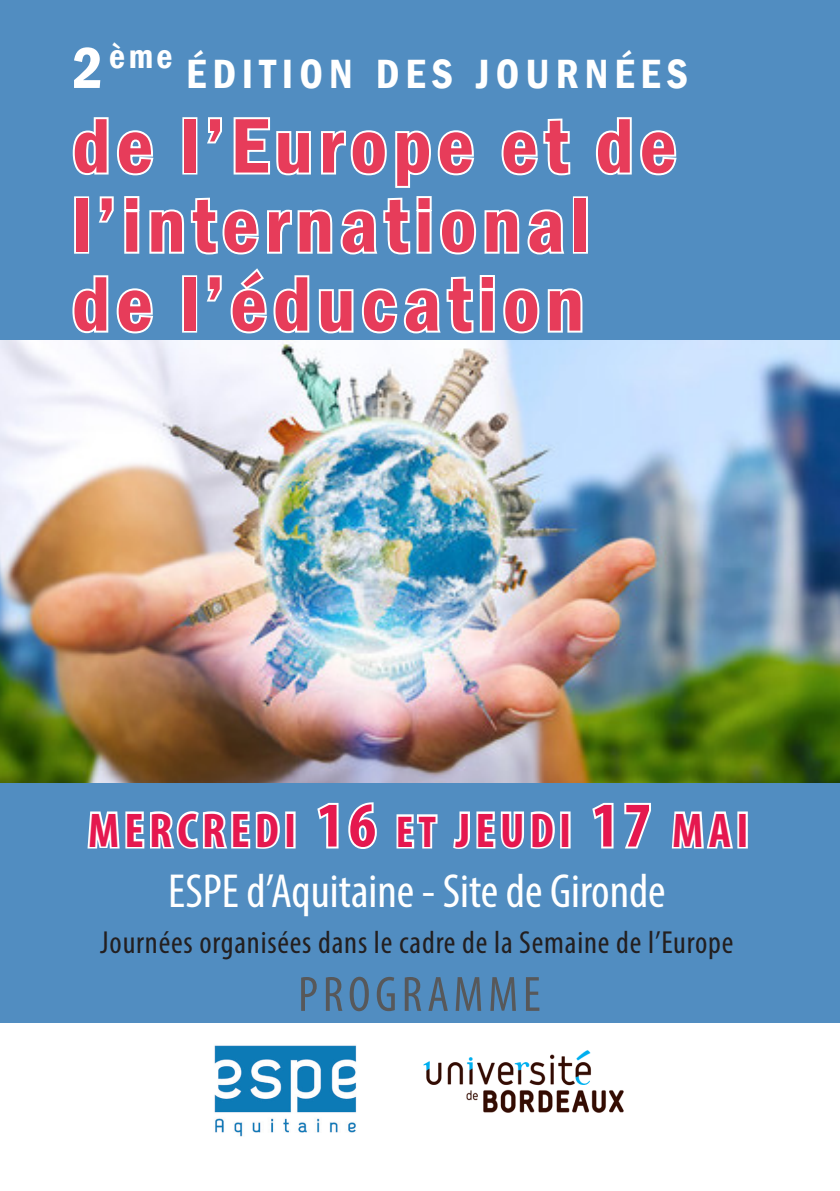
<style>
.page{position:relative;width:840px;height:1191px;background:#fff}
.page>*{position:absolute;margin:0;border:0;box-sizing:border-box;transform-origin:0 0}
.t1{font:600 condensed 80px "Franklin Gothic";letter-spacing:.075em;color:#e73c5a}
.t2{font:condensed 50px "Myriad Pro";letter-spacing:.095em;color:#57585a}
.t3{font:700 condensed 49px "Myriad Pro";letter-spacing:.105em;color:#e5184f}
.t4{font:condensed 48px "Myriad Pro";color:#fff}
.t5{font:600 condensed 42px "Franklin Gothic";letter-spacing:.145em;color:#fff}
.t6{font:600 condensed 35px "Franklin Gothic";color:#fff}
.t7{font:condensed 32px "Myriad Pro";letter-spacing:.025em;color:#231f20}
.s1{font-size:60px}
.s2{font-size:64px}
.s3{font-size:44.8px}
</style>
<div class="page">
<img style="left:0;top:339px;width:839px;height:444px">
<div style="left:0;top:0;width:839px;height:339px;background:#518dc1"></div>
<div style="left:0;top:783px;width:839px;height:240px;background:#518dc1"></div>
<svg style="left:87px;top:811px;width:193px;height:38px"></svg>
<div style="left:285px;top:811px;width:10px;height:37px;border:4px solid #fff"></div>
<svg style="left:317px;top:802px;width:22px;height:47px"></svg>
<svg style="left:348px;top:802px;width:29px;height:47px"></svg>
<svg style="left:396px;top:814px;width:42px;height:35px"></svg>
<svg style="left:453px;top:811px;width:102px;height:38px"></svg>
<div style="left:560px;top:811px;width:10px;height:37px;border:4px solid #fff"></div>
<svg style="left:592px;top:802px;width:22px;height:47px"></svg>
<svg style="left:624px;top:802px;width:27px;height:47px"></svg>
<svg style="left:671px;top:811px;width:62px;height:38px"></svg>
<div style="left:737px;top:811px;width:10px;height:37px;border:4px solid #fff"></div>
<img style="left:214px;top:1045px;width:143px;height:92px">
<img style="left:423px;top:1050px;width:201px;height:63px">
<svg style="left:595px;top:117px;width:82px;height:59px"></svg>
<svg style="left:72px;top:275px;width:81px;height:59px"></svg>
<div style="left:182px;top:275px;width:15px;height:58px;border:4px solid #fff"></div>
<svg style="left:206px;top:268px;width:377px;height:66px"></svg>
<svg style="left:72px;top:117px;width:499px;height:138px"></svg>
<div style="left:572px;top:196px;width:15px;height:58px;border:4px solid #fff"></div>
<p class="t6" style="left:72px;top:33px;width:102px"><span class="s1">2</span>ème</p>
<p class="t5" style="left:186px;top:46px;width:503px">ÉDITION DES JOURNÉES</p>
<p class="t1" style="left:72px;top:92px;width:605px">de l’Europe et de</p>
<p class="t1" style="left:72px;top:171px;width:519px">l’international</p>
<p class="t1" style="left:72px;top:250px;width:513px">de l’éducation</p>
<p class="t3" style="left:88px;top:799px;width:661px">MERCREDI <span class="s2">16</span> <span class="s3">ET</span> JEUDI <span class="s2">17</span> MAI</p>
<p class="t4" style="left:168px;top:862px;width:498px">ESPE d’Aquitaine - Site de Gironde</p>
<p class="t7" style="left:100px;top:923px;width:634px">Journées organisées dans le cadre de la Semaine de l’Europe</p>
<p class="t2" style="left:298px;top:964px;width:244px">PROGRAMME</p>
</div>
